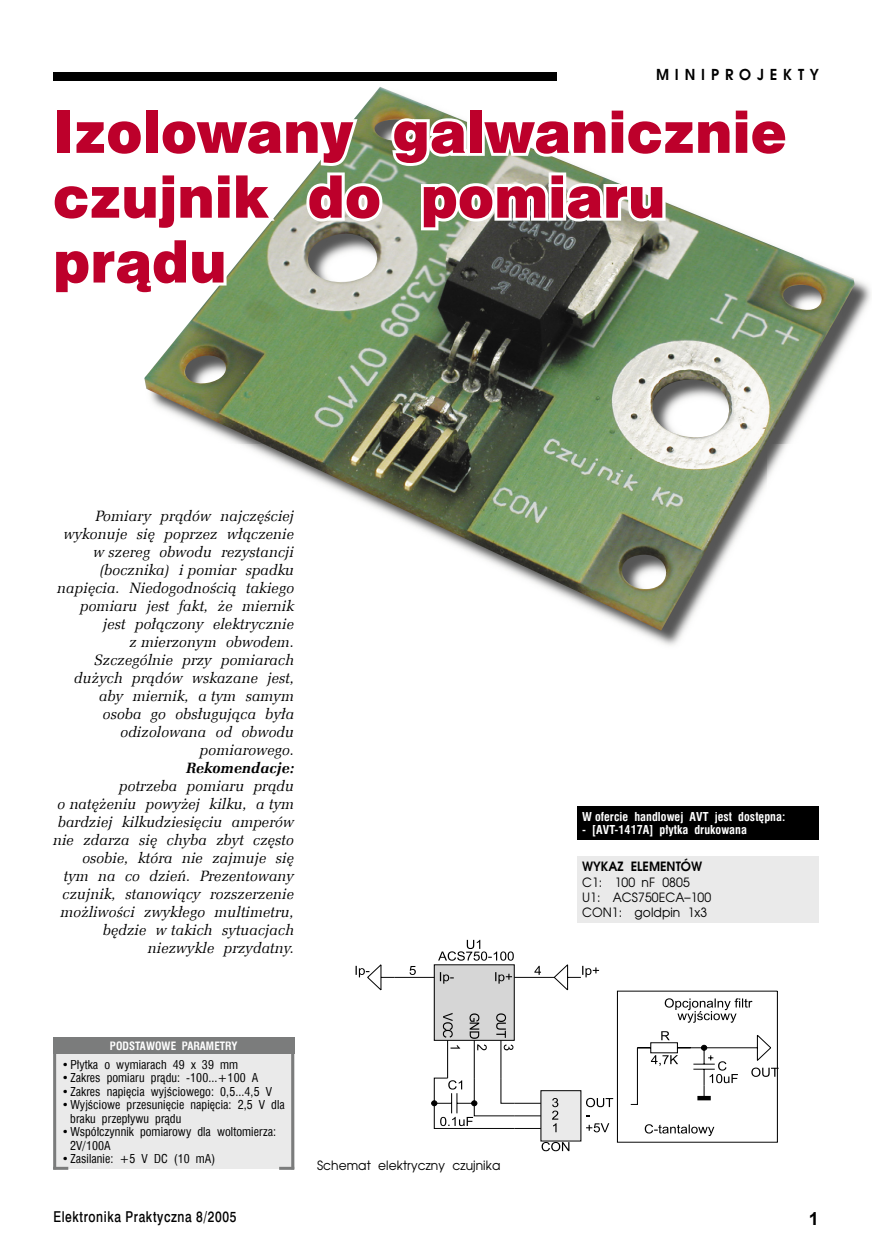
<style>
.page{position:relative;width:872px;height:1255px;background:#fff}
.page>*{position:absolute;margin:0;border:0;box-sizing:border-box;transform-origin:0 0}
.t1{font:54px/64.8px "Swis 721 Blk 2 EU";letter-spacing:.005em;color:#bd002b}
.t2{font:700 18px "Arial";color:#000}
.t3{font:italic 15px/18px "Zapf Ellipt EU";letter-spacing:.005em;color:#000;text-align:right}
.t4{font:15px "Swis 721 Md EU";letter-spacing:.05em;color:#000;scale:.8 1}
.t5{font:italic 700 15px "Zapf Ellipt EU";letter-spacing:.005em;color:#000}
.t6{font:700 15px "Avalon";letter-spacing:.405em;color:#000;scale:.96 1}
.t7{font:12.75px/15.3px "Avalon";letter-spacing:.005em;color:#000;scale:.96 1}
.t8{font:700 12.75px "Avalon";letter-spacing:.005em;color:#000;scale:.96 1}
.t9{font:12px/13.5px "Swis 721 Cn EU";letter-spacing:.005em;color:#000}
.t10{font:700 12px "Swis 721 Cn EU";letter-spacing:.005em;color:#fff}
.t11{font:700 11.25px "Swis 721 Cn EU";letter-spacing:.005em;color:#fff}
</style>
<div class="page">
<div style="left:53px;top:72px;width:503px;height:9px;background:#000"></div>
<img style="left:144px;top:87px;width:710px;height:543px">
<svg style="left:144px;top:105px;width:648px;height:193px"></svg>
<div style="left:53px;top:1053px;width:241px;height:116px;background:#eaeaea"></div>
<hr style="left:279px;top:1166px;width:15px;height:3px;background:#7b7c7c">
<hr style="left:291px;top:1037px;width:3px;height:132px;background:#7b7c7c">
<hr style="left:53px;top:1037px;width:3px;height:132px;background:#7b7c7c">
<hr style="left:53px;top:1166px;width:15px;height:3px;background:#7b7c7c">
<div style="left:53px;top:1037px;width:241px;height:16px;background:#7b7c7c"></div>
<div style="left:578px;top:806px;width:241px;height:33px;background:#000"></div>
<svg style="left:355px;top:939px;width:423px;height:212px"></svg>
<div style="left:578px;top:856px;width:241px;height:66px;background:#eaeaea"></div>
<p class="t6" style="left:656px;top:65px;width:171px">MINIPROJEKTY</p>
<h1 class="t1" style="left:53px;top:104px;width:735px">Izolowany galwanicznie czujnik do pomiaru prądu</h1>
<p class="t3" style="left:57px;top:506px;width:238px">Pomiary prądów najczęściej wykonuje się poprzez włączenie w szereg obwodu rezystancji (bocznika) i pomiar spadku napięcia. Niedogodnością takiego pomiaru jest fakt, że miernik jest połączony elektrycznie<br>z mierzonym obwodem.<br>Szczególnie przy pomiarach dużych prądów wskazane jest, aby miernik, a tym samym osoba go obsługująca była odizolowana od obwodu pomiarowego.</p>
<p class="t5" style="left:186px;top:758px;width:109px">Rekomendacje:</p>
<p class="t3" style="left:53px;top:776px;width:243px">potrzeba pomiaru prądu<br>o natężeniu powyżej kilku, a tym bardziej kilkudziesięciu amperów nie zdarza się chyba zbyt często osobie, która nie zajmuje się<br>tym na co dzień. Prezentowany czujnik, stanowiący rozszerzenie możliwości zwykłego multimetru, będzie w takich sytuacjach niezwykle przydatny.</p>
<p class="t11" style="left:110px;top:1038px;width:129px">PODSTAWOWE PARAMETRY</p>
<p class="t9" style="left:62px;top:1057px;width:178px">• Płytka o wymiarach 49 x 39 mm</p>
<p class="t9" style="left:62px;top:1070px;width:198px">• Zakres pomiaru prądu: -100...+100 A</p>
<p class="t9" style="left:62px;top:1084px;width:212px">• Zakres napięcia wyjściowego: 0,5...4,5 V</p>
<p class="t9" style="left:70px;top:1097px;width:216px;text-indent:-9px">• Wyjściowe przesunięcie napięcia: 2,5 V dla braku przepływu prądu</p>
<p class="t9" style="left:70px;top:1124px;width:207px;text-indent:-9px">• Współczynnik pomiarowy dla woltomierza:<br>2V/100A</p>
<p class="t9" style="left:62px;top:1151px;width:155px">• Zasilanie: +5 V DC (10 mA)</p>
<p class="t7" style="left:317px;top:1157px;width:192px">Schemat elektryczny czujnika</p>
<p class="t10" style="left:582px;top:809px;width:205px">W ofercie handlowej AVT jest dostępna:</p>
<p class="t10" style="left:582px;top:822px;width:166px">- [AVT-1417A] płytka drukowana</p>
<p class="t8" style="left:582px;top:858px;width:127px">WYKAZ ELEMENTÓW</p>
<p class="t7" style="left:582px;top:874px;width:136px">C1: 100 nF 0805<br>U1: ACS750ECA–100<br>CON1: goldpin 1x3</p>
<p class="t4" style="left:53px;top:1207px;width:230px">Elektronika Praktyczna 8/2005</p>
<p class="t2" style="left:808px;top:1206px;width:12px">1</p>
</div>
